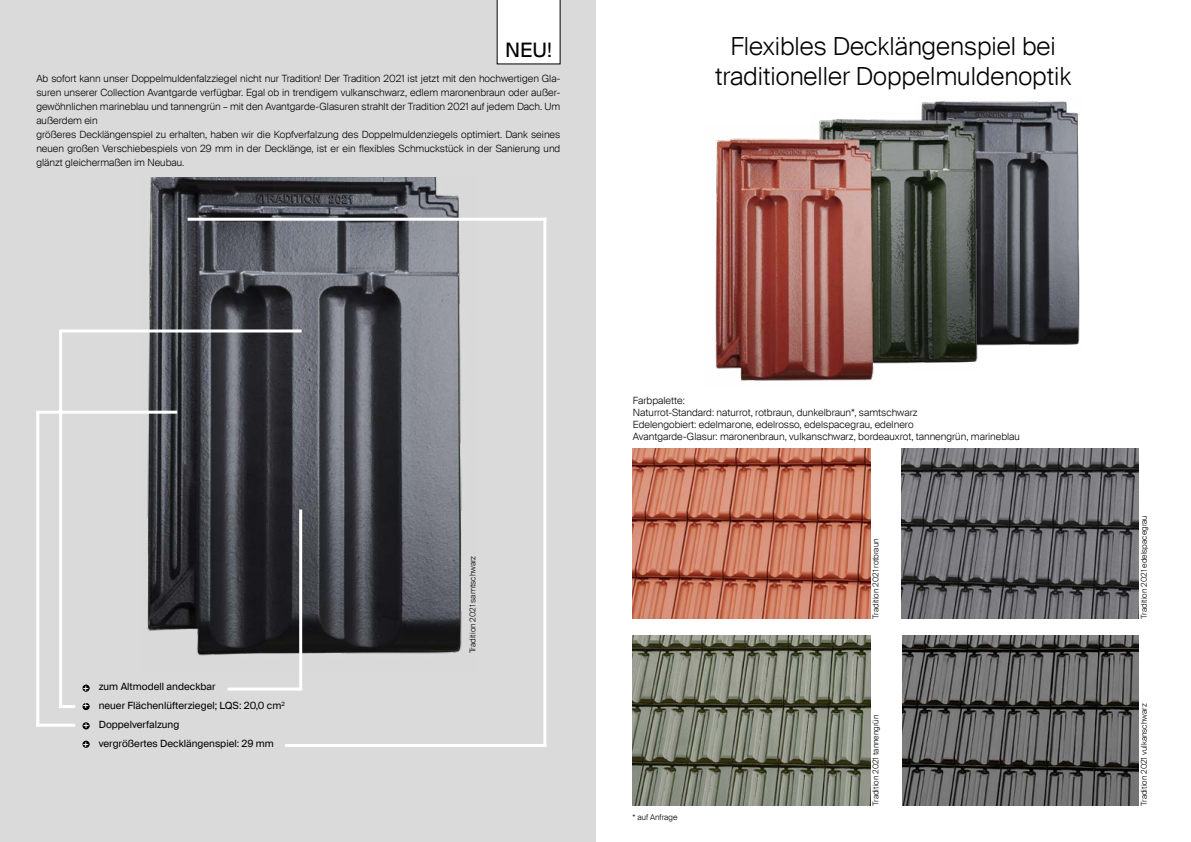
<style>
.page{position:relative;width:1191px;height:842px;background:#fff}
.page>*{position:absolute;margin:0;border:0;box-sizing:border-box;transform-origin:0 0}
.t1{font:300 25px/30px "Suisse Intl";color:#000;text-align:center}
.t2{font:20px "Suisse Intl";color:#000}
.t3{font:300 10px/14px "Suisse Intl";color:#000}
.t4{font:10px/19px "Suisse Intl";color:#000}
.t5{font:500 8.9px/17.7px "Suisse Intl";color:#fff}
.t6{font:300 8px "Suisse Intl";color:#000}
</style>
<div class="page">
<div style="left:0;top:0;width:595px;height:842px;background:#dadada"></div>
<img style="left:143px;top:178px;width:319px;height:478px">
<div style="left:497px;top:0;width:63px;height:64px;background:#fff"></div>
<hr style="left:285px;top:744px;width:261px;height:3px;background:#fff">
<hr style="left:36px;top:724px;width:39px;height:3px;background:#fff">
<hr style="left:59px;top:705px;width:16px;height:3px;background:#fff">
<hr style="left:228px;top:687px;width:74px;height:3px;background:#fff">
<hr style="left:188px;top:218px;width:358px;height:3px;background:#fff">
<hr style="left:299px;top:509px;width:3px;height:181px;background:#fff">
<hr style="left:59px;top:331px;width:3px;height:377px;background:#fff">
<hr style="left:59px;top:329px;width:243px;height:3px;background:#fff">
<hr style="left:543px;top:218px;width:3px;height:529px;background:#fff">
<hr style="left:36px;top:412px;width:3px;height:315px;background:#fff">
<hr style="left:36px;top:411px;width:141px;height:3px;background:#fff">
<svg style="left:83px;top:685px;width:6px;height:6px"></svg>
<div style="left:83px;top:703px;width:6px;height:7px;background:#000;border-radius:50%"></div>
<div style="left:83px;top:703px;width:6px;height:7px;border:1px solid #000;border-radius:50%"></div>
<svg style="left:83px;top:723px;width:6px;height:6px"></svg>
<svg style="left:83px;top:741px;width:6px;height:6px"></svg>
<img style="left:902px;top:449px;width:236px;height:170px">
<img style="left:632px;top:449px;width:238px;height:170px">
<img style="left:902px;top:636px;width:236px;height:170px">
<img style="left:632px;top:636px;width:238px;height:170px">
<img style="left:921px;top:101px;width:159px;height:245px">
<img style="left:819px;top:112px;width:163px;height:252px">
<img style="left:715px;top:125px;width:161px;height:256px">
<h2 class="t2" style="left:505px;top:38px;width:48px">NEU!</h2>
<p class="t3" style="left:36px;top:72px;width:525px">Ab sofort kann unser Doppelmuldenfalzziegel nicht nur Tradition! Der Tradition 2021 ist jetzt mit den hochwertigen Gla&shy;suren unserer Collection Avantgarde verfügbar. Egal ob in trendigem vulkanschwarz, edlem maronenbraun oder außer&shy;gewöhnlichen marineblau und tannengrün – mit den Avantgarde-Glasuren strahlt der Tradition 2021 auf jedem Dach. Um außerdem ein<br>größeres Decklängenspiel zu erhalten, haben wir die Kopfverfalzung des Doppelmuldenziegels optimiert. Dank seines neuen großen Verschiebespiels von 29 mm in der Decklänge, ist er ein flexibles Schmuckstück in der Sanierung und glänzt gleichermaßen im Neubau.</p>
<h1 class="t1" style="left:715px;top:32px;width:358px">Flexibles Decklängenspiel bei traditioneller Doppelmuldenoptik</h1>
<p class="t5" style="left:83px;top:679px;width:8px">+ +</p>
<p class="t5" style="left:83px;top:716px;width:8px;line-height:18.7px">+ +</p>
<p class="t4" style="left:99px;top:677px;width:187px">zum Altmodell andeckbar<br>neuer Flächenlüfterziegel; LQS: 20,0 cm<sup>2<br></sup>Doppelverfalzung<br>vergrößertes Decklängenspiel: 29 mm</p>
<p class="t6" style="left:468px;top:653px;width:99px;rotate:-90deg">Tradition 2021 samtschwarz</p>
<p class="t3" style="left:633px;top:395px;width:388px;line-height:12px">Farbpalette:<br>Naturrot-Standard: naturrot, rotbraun, dunkelbraun*, samtschwarz<br>Edelengobiert: edelmarone, edelrosso, edelspacegrau, edelnero<br>Avantgarde-Glasur: maronenbraun, vulkanschwarz, bordeauxrot, tannengrün, marineblau</p>
<p class="t6" style="left:871px;top:619px;width:82px;rotate:-90deg">Tradition 2021 rotbraun</p>
<p class="t6" style="left:1139px;top:619px;width:105px;rotate:-90deg">Tradition 2021 edelspacegrau</p>
<p class="t6" style="left:632px;top:812px;width:47px">* auf Anfrage</p>
<p class="t6" style="left:871px;top:806px;width:93px;rotate:-90deg">Tradition 2021 tannengrün</p>
<p class="t6" style="left:1139px;top:806px;width:104px;rotate:-90deg">Tradition 2021 vulkanschwarz</p>
</div>
